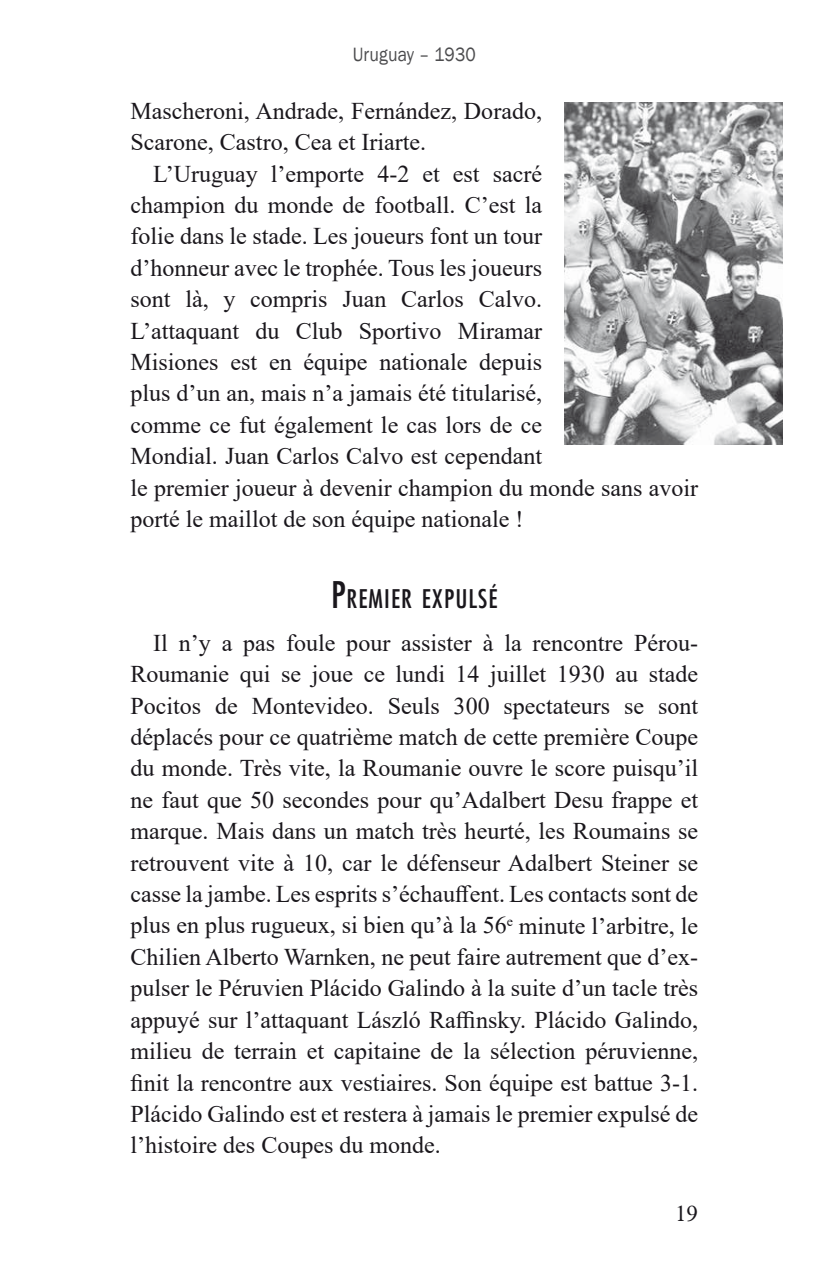
<style>
.page{position:relative;width:823px;height:1276px;background:#fff}
.page>*{position:absolute;margin:0;border:0;box-sizing:border-box;transform-origin:0 0}
.t1{font:condensed 25.2px "Futura LT";letter-spacing:.045em;color:#1a171c}
.t2{font:24px/31.4px "Times New Roman";color:#1a171c}
.t3{font:23px "Times New Roman";color:#1a171c}
.t4{font:19.8px "Franklin Gothic";letter-spacing:.01em;color:#4c4c4e;scale:.89 1}
.s1{font-size:35.8px}
</style>
<div class="page">
<img style="left:564px;top:102px;width:217px;height:343px">
<p class="t4" style="left:352px;top:42px;width:140px">Uruguay – 1930</p>
<p class="t2" style="left:130px;top:94px;width:413px">Mascheroni, Andrade, Fernández, Dorado,<br>Scarone, Castro, Cea et Iriarte.</p>
<p class="t2" style="left:130px;top:157px;width:568px;text-indent:23px">L’Uruguay l’emporte 4-2 et est sacré<br>champion du monde de football. C’est la<br>folie dans le stade. Les joueurs font un tour<br>d’honneur avec le trophée. Tous les joueurs<br>sont là, y compris Juan Carlos Calvo.<br>L’attaquant du Club Sportivo Miramar<br>Misiones est en équipe nationale depuis<br>plus d’un an, mais n’a jamais été titularisé,<br>comme ce fut également le cas lors de ce<br>Mondial. Juan Carlos Calvo est cependant<br>le premier joueur à devenir champion du monde sans avoir porté le maillot de son équipe nationale !</p>
<p class="t1" style="left:331px;top:583px;width:168px"><span class="s1">P</span>REMIER EXPULSÉ</p>
<p class="t2" style="left:130px;top:626px;width:568px;text-align:justify;text-indent:23px">Il n’y a pas foule pour assister à la rencontre Pérou-Roumanie qui se joue ce lundi 14 juillet 1930 au stade Pocitos de Montevideo. Seuls 300 spectateurs se sont déplacés pour ce quatrième match de cette première Coupe du monde. Très vite, la Roumanie ouvre le score puisqu’il ne faut que 50 secondes pour qu’Adalbert Desu frappe et marque. Mais dans un match très heurté, les Roumains se retrouvent vite à 10, car le défenseur Adalbert Steiner se casse la jambe. Les esprits s’échauffent. Les contacts sont de plus en plus rugueux, si bien qu’à la 56<sup>e</sup> minute l’arbitre, le Chilien Alberto Warnken, ne peut faire autrement que d’ex&shy;pulser le Péruvien Plácido Galindo à la suite d’un tacle très appuyé sur l’attaquant László Raffinsky. Plácido Galindo, milieu de terrain et capitaine de la sélection péruvienne, finit la rencontre aux vestiaires. Son équipe est battue 3-1.<br>Plácido Galindo est et restera à jamais le premier expulsé de l’histoire des Coupes du monde.</p>
<p class="t3" style="left:674px;top:1200px;width:24px">19</p>
</div>
